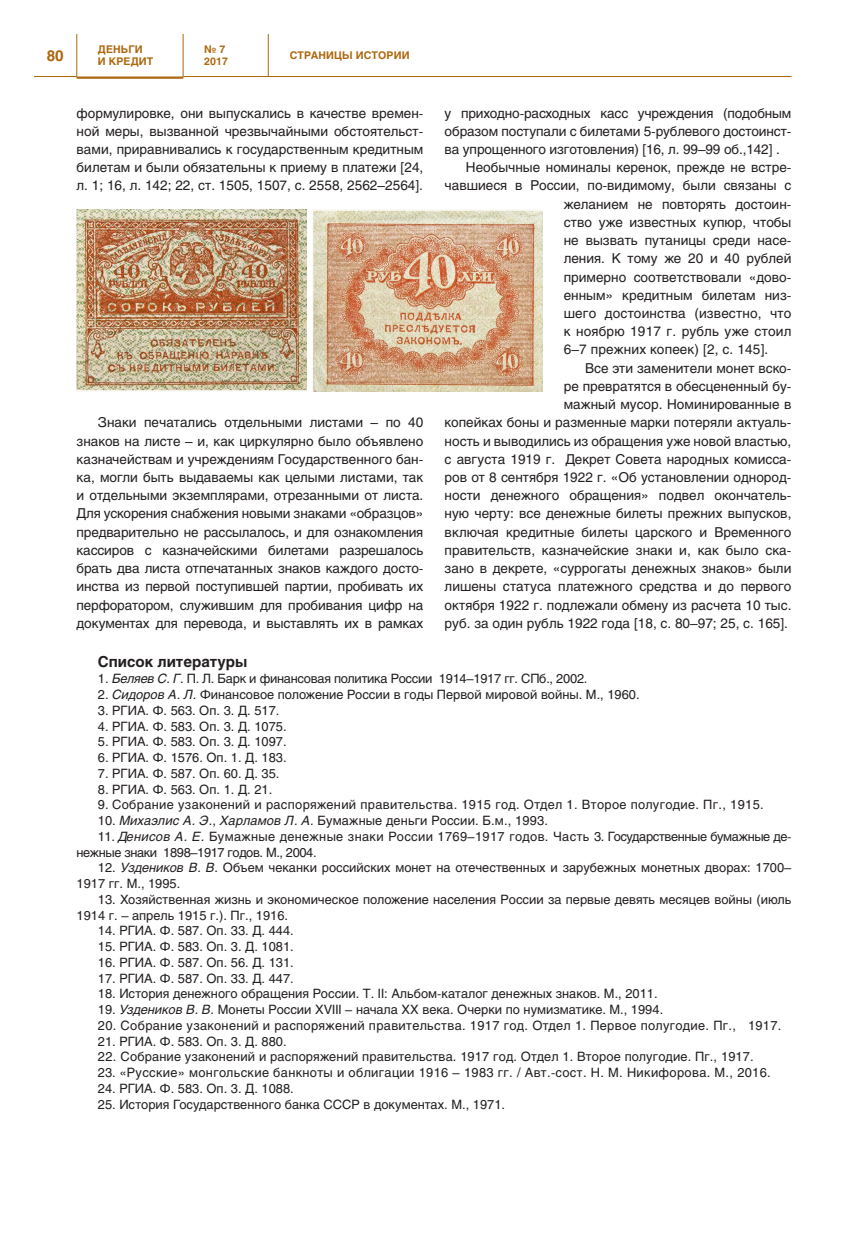
<style>
.page{position:relative;width:851px;height:1234px;background:#fff}
.page>*{position:absolute;margin:0;border:0;box-sizing:border-box;transform-origin:0 0}
.t1{font:700 15px "Helios";color:#231f20}
.t2{font:700 15px "Helios";color:#ad670d}
.t3{font:13.5px/18.1px "Helios";color:#231f20;text-align:justify}
.t4{font:12.75px/15.8px "Helios";color:#231f20}
.t5{font:12.75px "Helios";letter-spacing:.025em;color:#231f20}
.t6{font:12.75px/15.8px "Helios";letter-spacing:-.03em;color:#231f20}
.t7{font:12.75px "Helios";letter-spacing:-.02em;color:#231f20}
.t8{font:700 10.5px/12.6px "Helios";letter-spacing:.01em;color:#ad670d}
.s1{font-style:italic}
</style>
<div class="page">
<hr style="left:183px;top:76px;width:608px;height:1px;background:#ad670d">
<hr style="left:77px;top:76px;width:106px;height:3px;background:#ad670d">
<hr style="left:34px;top:76px;width:43px;height:1px;background:#ad670d">
<hr style="left:76px;top:34px;width:1px;height:42px;background:#ad670d">
<hr style="left:183px;top:34px;width:1px;height:42px;background:#ad670d">
<hr style="left:268px;top:34px;width:1px;height:42px;background:#ad670d">
<img style="left:77px;top:210px;width:229px;height:181px">
<img style="left:313px;top:210px;width:229px;height:181px">
<p class="t8" style="left:98px;top:42px;width:57px">ДЕНЬГИ<br>И КРЕДИТ</p>
<p class="t8" style="left:204px;top:42px;width:25px">№ 7<br>2017</p>
<p class="t2" style="left:47px;top:46px;width:18px">80</p>
<p class="t8" style="left:290px;top:49px;width:121px">Страницы истории</p>
<p class="t3" style="left:77px;top:103px;width:348px">формулировке, они выпускались в качестве времен&shy;ной меры, вызванной чрезвычайными обстоятельст&shy;вами, приравнивались к государственным кредитным билетам и были обязательны к приему в платежи [24, л. 1; 16, л. 142; 22, ст. 1505, 1507, с. 2558, 2562–2564].</p>
<p class="t3" style="left:77px;top:413px;width:348px;text-indent:21px">Знаки печатались отдельными листами – по 40 знаков на листе – и, как циркулярно было объявлено казначействам и учреждениям Государственного бан&shy;ка, могли быть выдаваемы как целыми листами, так и отдельными экземплярами, отрезанными от листа.<br>Для ускорения снабжения новыми знаками «образцов» предварительно не рассылалось, и для ознакомления кассиров с казначейскими билетами разрешалось брать два листа отпечатанных знаков каждого досто&shy;инства из первой поступившей партии, пробивать их перфоратором, служившим для пробивания цифр на документах для перевода, и выставлять их в рамках</p>
<p class="t3" style="left:444px;top:103px;width:348px">у приходно-расходных касс учреждения (подобным</p>
<p class="t3" style="left:444px;top:121px;width:348px">образом поступали с билетами 5-рублевого достоинст-</p>
<p class="t3" style="left:444px;top:140px;width:336px">ва упрощенного изготовления) [16, л. 99–99 об.,142] .</p>
<p class="t3" style="left:466px;top:158px;width:327px">Необычные номиналы керенок, прежде не встре-</p>
<p class="t3" style="left:444px;top:176px;width:348px">чавшиеся в России, по-видимому, были связаны с</p>
<p class="t3" style="left:563px;top:194px;width:229px">желанием не повторять достоин-</p>
<p class="t3" style="left:563px;top:212px;width:229px">ство уже известных купюр, чтобы</p>
<p class="t3" style="left:563px;top:231px;width:229px">не вызвать путаницы среди насе-</p>
<p class="t3" style="left:563px;top:249px;width:229px">ления. К тому же 20 и 40 рублей</p>
<p class="t3" style="left:563px;top:267px;width:229px">примерно соответствовали «дово-</p>
<p class="t3" style="left:563px;top:285px;width:229px">енным» кредитным билетам низ-</p>
<p class="t3" style="left:563px;top:303px;width:229px">шего достоинства (известно, что</p>
<p class="t3" style="left:563px;top:322px;width:229px">к ноябрю 1917 г. рубль уже стоил</p>
<p class="t3" style="left:563px;top:340px;width:206px">6–7 прежних копеек) [2, c. 145].</p>
<p class="t3" style="left:585px;top:358px;width:208px">Все эти заменители монет вско-</p>
<p class="t3" style="left:563px;top:376px;width:229px">ре превратятся в обесцененный бу-</p>
<p class="t3" style="left:563px;top:395px;width:229px">мажный мусор. Номинированные в</p>
<p class="t3" style="left:444px;top:413px;width:348px">копейках боны и разменные марки потеряли актуаль-</p>
<p class="t3" style="left:444px;top:431px;width:348px">ность и выводились из обращения уже новой властью,</p>
<p class="t3" style="left:444px;top:449px;width:348px">с августа 1919 г. Декрет Совета народных комисса-</p>
<p class="t3" style="left:444px;top:467px;width:348px">ров от 8 сентября 1922 г. «Об установлении однород-</p>
<p class="t3" style="left:444px;top:486px;width:348px">ности денежного обращения» подвел окончатель-</p>
<p class="t3" style="left:444px;top:504px;width:348px">ную черту: все денежные билеты прежних выпусков,</p>
<p class="t3" style="left:444px;top:522px;width:348px">включая кредитные билеты царского и Временного</p>
<p class="t3" style="left:444px;top:540px;width:348px">правительств, казначейские знаки и, как было ска-</p>
<p class="t3" style="left:444px;top:558px;width:348px">зано в декрете, «суррогаты денежных знаков» были</p>
<p class="t3" style="left:444px;top:577px;width:348px">лишены статуса платежного средства и до первого</p>
<p class="t3" style="left:444px;top:595px;width:348px">октября 1922 г. подлежали обмену из расчета 10 тыс.</p>
<p class="t3" style="left:444px;top:613px;width:345px">руб. за один рубль 1922 года [18, с. 80–97; 25, с. 165].</p>
<p class="t1" style="left:98px;top:652px;width:151px">Список литературы</p>
<p class="t7" style="left:98px;top:670px;width:491px">1. <span class="s1">Беляев С. Г.</span> П. Л. Барк и финансовая политика России 1914–1917 гг. СПб., 2002.</p>
<p class="t4" style="left:98px;top:686px;width:543px">2. <span class="s1">Сидоров А. Л.</span> Финансовое положение России в годы Первой мировой войны. М., 1960.</p>
<p class="t4" style="left:98px;top:701px;width:183px">3. РГИА. Ф. 563. Оп. 3. Д. 517.</p>
<p class="t4" style="left:98px;top:717px;width:190px">4. РГИА. Ф. 583. Оп. 3. Д. 1075.</p>
<p class="t4" style="left:98px;top:733px;width:190px">5. РГИА. Ф. 583. Оп. 3. Д. 1097.</p>
<p class="t4" style="left:98px;top:749px;width:190px">6. РГИА. Ф. 1576. Оп. 1. Д. 183.</p>
<p class="t4" style="left:98px;top:764px;width:183px">7. РГИА. Ф. 587. Оп. 60. Д. 35.</p>
<p class="t4" style="left:98px;top:780px;width:176px">8. РГИА. Ф. 563. Оп. 1. Д. 21.</p>
<p class="t5" style="left:98px;top:796px;width:667px">9. Собрание узаконений и распоряжений правительства. 1915 год. Отдел 1. Второе полугодие. Пг., 1915.</p>
<p class="t4" style="left:98px;top:812px;width:451px">10. <span class="s1">Михаэлис А. Э.</span>, <span class="s1">Харламов Л. А.</span> Бумажные деньги России. Б.м., 1993.</p>
<p class="t6" style="left:77px;top:827px;width:716px;text-indent:21px">11. <span class="s1">Денисов А. Е.</span> Бумажные денежные знаки России 1769–1917 годов. Часть 3. Государственные бумажные де&shy;нежные знаки 1898–1917 годов. М., 2004.</p>
<p class="t4" style="left:77px;top:859px;width:716px;text-indent:21px">12. <span class="s1">Уздеников В. В.</span> Объем чеканки российских монет на отечественных и зарубежных монетных дворах: 1700–<br>1917 гг. М., 1995.</p>
<p class="t4" style="left:77px;top:890px;width:716px;text-indent:21px">13. Хозяйственная жизнь и экономическое положение населения России за первые девять месяцев войны (июль<br>1914 г. – апрель 1915 г.). Пг., 1916.</p>
<p class="t4" style="left:98px;top:922px;width:197px">14. РГИА. Ф. 587. Оп. 33. Д. 444.</p>
<p class="t4" style="left:98px;top:938px;width:197px">15. РГИА. Ф. 583. Оп. 3. Д. 1081.</p>
<p class="t4" style="left:98px;top:953px;width:197px">16. РГИА. Ф. 587. Оп. 56. Д. 131.</p>
<p class="t4" style="left:98px;top:969px;width:197px">17. РГИА. Ф. 587. Оп. 33. Д. 447.</p>
<p class="t4" style="left:98px;top:985px;width:561px">18. История денежного обращения России. Т. II: Альбом-каталог денежных знаков. М., 2011.</p>
<p class="t4" style="left:98px;top:1001px;width:566px">19. <span class="s1">Уздеников В. В.</span> Монеты России XVIII – начала ХХ века. Очерки по нумизматике. М., 1994.</p>
<p class="t5" style="left:98px;top:1017px;width:685px">20. Собрание узаконений и распоряжений правительства. 1917 год. Отдел 1. Первое полугодие. Пг., 1917.</p>
<p class="t4" style="left:98px;top:1032px;width:190px">21. РГИА. Ф. 583. Оп. 3. Д. 880.</p>
<p class="t4" style="left:98px;top:1048px;width:657px">22. Собрание узаконений и распоряжений правительства. 1917 год. Отдел 1. Второе полугодие. Пг., 1917.</p>
<p class="t5" style="left:98px;top:1064px;width:674px">23. «Русские» монгольские банкноты и облигации 1916 – 1983 гг. / Авт.-сост. Н. М. Никифорова. М., 2016.</p>
<p class="t4" style="left:98px;top:1079px;width:197px">24. РГИА. Ф. 583. Оп. 3. Д. 1088.</p>
<p class="t4" style="left:98px;top:1095px;width:408px">25. История Государственного банка СССР в документах. М., 1971.</p>
</div>
